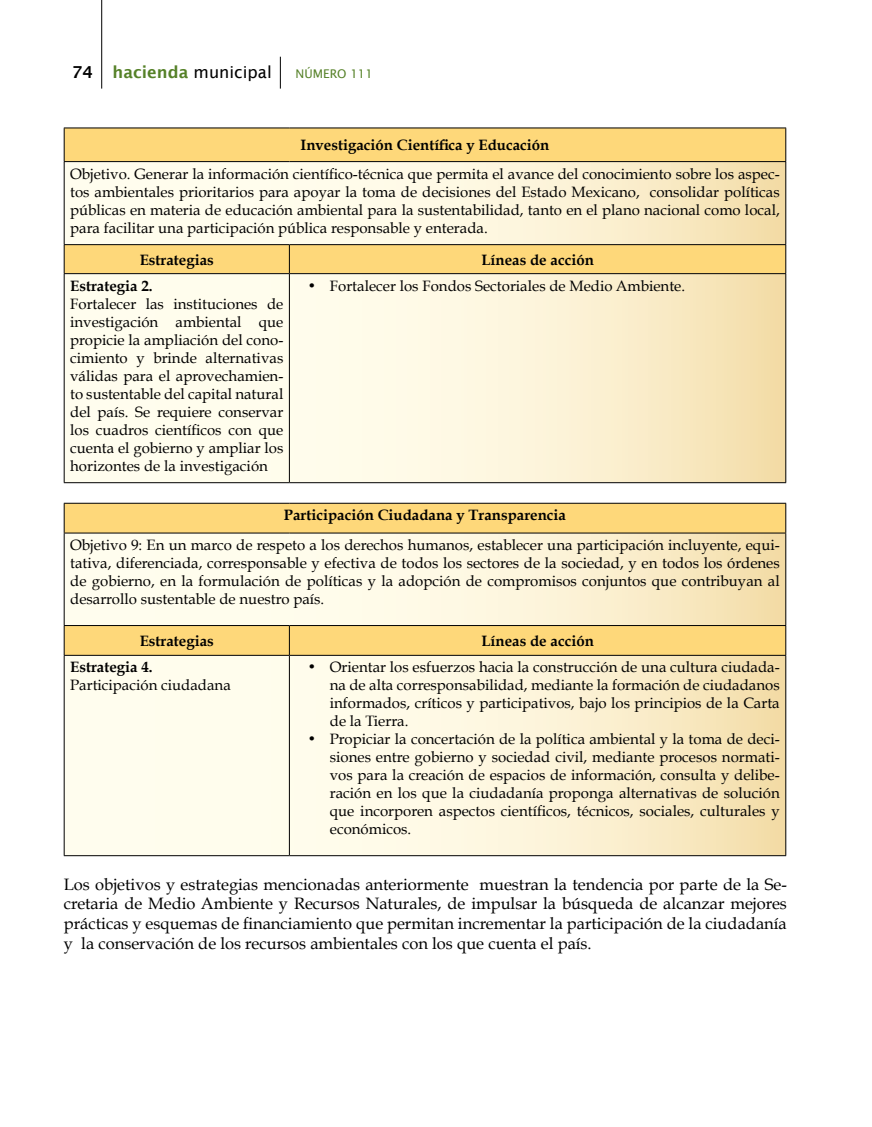
<style>
.page{position:relative;width:872px;height:1127px;background:#fff}
.page>*{position:absolute;margin:0;border:0;box-sizing:border-box;transform-origin:0 0}
.t1{font:16.5px/19.8px "Book Antiqua";color:#000;text-align:justify}
.t2{font:16.5px "Lucida Sans";color:#000}
.t3{font:15px/18px "Book Antiqua";color:#000;text-align:justify}
.t4{font:700 15px "Book Antiqua";color:#000}
.t5{font:12px "Lucida Sans";color:#558128}
.s1{font-weight:600}
.s2{font-weight:600;color:#558128}
</style>
<div class="page">
<hr style="left:101px;top:0;width:1px;height:89px;background:#000">
<hr style="left:280px;top:57px;width:1px;height:32px;background:#000">
<div style="left:65px;top:129px;width:720px;height:32px;background:#fed87a"></div>
<svg style="left:65px;top:162px;width:720px;height:320px"></svg>
<hr style="left:64px;top:128px;width:225px;height:1px;background:#000">
<hr style="left:64px;top:128px;width:1px;height:33px;background:#000">
<hr style="left:289px;top:128px;width:497px;height:1px;background:#000">
<hr style="left:785px;top:128px;width:1px;height:33px;background:#000">
<hr style="left:64px;top:161px;width:225px;height:1px;background:#000">
<hr style="left:64px;top:162px;width:1px;height:82px;background:#000">
<hr style="left:289px;top:161px;width:497px;height:1px;background:#000">
<hr style="left:785px;top:162px;width:1px;height:82px;background:#000">
<hr style="left:64px;top:244px;width:225px;height:1px;background:#000">
<svg style="left:64px;top:245px;width:1px;height:28px"></svg>
<hr style="left:289px;top:244px;width:497px;height:1px;background:#000">
<svg style="left:289px;top:245px;width:1px;height:28px"></svg>
<svg style="left:785px;top:245px;width:1px;height:28px"></svg>
<hr style="left:64px;top:273px;width:225px;height:1px;background:#000">
<hr style="left:64px;top:274px;width:1px;height:208px;background:#000">
<hr style="left:289px;top:273px;width:497px;height:1px;background:#000">
<hr style="left:289px;top:274px;width:1px;height:208px;background:#000">
<hr style="left:785px;top:274px;width:1px;height:208px;background:#000">
<hr style="left:64px;top:482px;width:225px;height:1px;background:#000">
<hr style="left:289px;top:482px;width:497px;height:1px;background:#000">
<div style="left:65px;top:504px;width:720px;height:29px;background:#fed87a"></div>
<svg style="left:65px;top:534px;width:720px;height:321px"></svg>
<hr style="left:64px;top:503px;width:225px;height:1px;background:#000">
<svg style="left:64px;top:504px;width:1px;height:29px"></svg>
<hr style="left:289px;top:503px;width:497px;height:1px;background:#000">
<svg style="left:785px;top:504px;width:1px;height:29px"></svg>
<hr style="left:64px;top:533px;width:225px;height:1px;background:#000">
<hr style="left:64px;top:533px;width:1px;height:92px;background:#000">
<hr style="left:289px;top:533px;width:497px;height:1px;background:#000">
<hr style="left:785px;top:533px;width:1px;height:92px;background:#000">
<hr style="left:64px;top:625px;width:225px;height:1px;background:#000">
<svg style="left:64px;top:626px;width:1px;height:29px"></svg>
<hr style="left:289px;top:625px;width:497px;height:1px;background:#000">
<svg style="left:289px;top:626px;width:1px;height:29px"></svg>
<svg style="left:785px;top:626px;width:1px;height:29px"></svg>
<hr style="left:64px;top:655px;width:225px;height:1px;background:#000">
<hr style="left:64px;top:656px;width:1px;height:199px;background:#000">
<hr style="left:289px;top:655px;width:497px;height:1px;background:#000">
<hr style="left:289px;top:656px;width:1px;height:199px;background:#000">
<hr style="left:785px;top:656px;width:1px;height:199px;background:#000">
<hr style="left:64px;top:855px;width:225px;height:1px;background:#000">
<hr style="left:289px;top:855px;width:497px;height:1px;background:#000">
<p class="t2" style="left:72px;top:62px;width:201px"><span class="s1">74</span> <span class="s2">hacienda</span> municipal</p>
<p class="t5" style="left:296px;top:67px;width:79px">NÚMERO 111</p>
<p class="t4" style="left:300px;top:136px;width:250px">Investigación Científica y Educación</p>
<p class="t3" style="left:70px;top:164px;width:711px">Objetivo. Generar la información científico-técnica que permita el avance del conocimiento sobre los aspec&shy;tos ambientales prioritarios para apoyar la toma de decisiones del Estado Mexicano, consolidar políticas públicas en materia de educación ambiental para la sustentabilidad, tanto en el plano nacional como local, para facilitar una participación pública responsable y enterada.</p>
<p class="t4" style="left:140px;top:251px;width:76px">Estrategias</p>
<p class="t4" style="left:481px;top:251px;width:114px">Líneas de acción</p>
<p class="t4" style="left:70px;top:277px;width:84px">Estrategia 2.</p>
<p class="t3" style="left:70px;top:294px;width:215px">Fortalecer las instituciones de investigación ambiental que propicie la ampliación del cono&shy;cimiento y brinde alternativas válidas para el aprovechamien&shy;to sustentable del capital natural del país. Se requiere conservar los cuadros científicos con que cuenta el gobierno y ampliar los horizontes de la investigación</p>
<p class="t3" style="left:308px;top:276px;width:378px">• Fortalecer los Fondos Sectoriales de Medio Ambiente.</p>
<p class="t4" style="left:284px;top:506px;width:284px">Participación Ciudadana y Transparencia</p>
<p class="t3" style="left:70px;top:536px;width:711px">Objetivo 9: En un marco de respeto a los derechos humanos, establecer una participación incluyente, equi&shy;tativa, diferenciada, corresponsable y efectiva de todos los sectores de la sociedad, y en todos los órdenes de gobierno, en la formulación de políticas y la adopción de compromisos conjuntos que contribuyan al desarrollo sustentable de nuestro país.</p>
<p class="t4" style="left:140px;top:632px;width:76px">Estrategias</p>
<p class="t4" style="left:481px;top:632px;width:114px">Líneas de acción</p>
<p class="t4" style="left:70px;top:658px;width:84px">Estrategia 4.</p>
<p class="t3" style="left:70px;top:676px;width:162px">Participación ciudadana</p>
<p class="t3" style="left:330px;top:658px;width:451px;text-indent:-21px">• Orientar los esfuerzos hacia la construcción de una cultura ciudada&shy;na de alta corresponsabilidad, mediante la formación de ciudadanos informados, críticos y participativos, bajo los principios de la Carta de la Tierra.</p>
<p class="t3" style="left:330px;top:730px;width:451px;text-indent:-21px">• Propiciar la concertación de la política ambiental y la toma de deci&shy;siones entre gobierno y sociedad civil, mediante procesos normati&shy;vos para la creación de espacios de información, consulta y delibe&shy;ración en los que la ciudadanía proponga alternativas de solución que incorporen aspectos científicos, técnicos, sociales, culturales y económicos.</p>
<p class="t1" style="left:64px;top:874px;width:724px">Los objetivos y estrategias mencionadas anteriormente muestran la tendencia por parte de la Se&shy;cretaria de Medio Ambiente y Recursos Naturales, de impulsar la búsqueda de alcanzar mejores prácticas y esquemas de financiamiento que permitan incrementar la participación de la ciudadanía y la conservación de los recursos ambientales con los que cuenta el país.</p>
</div>
